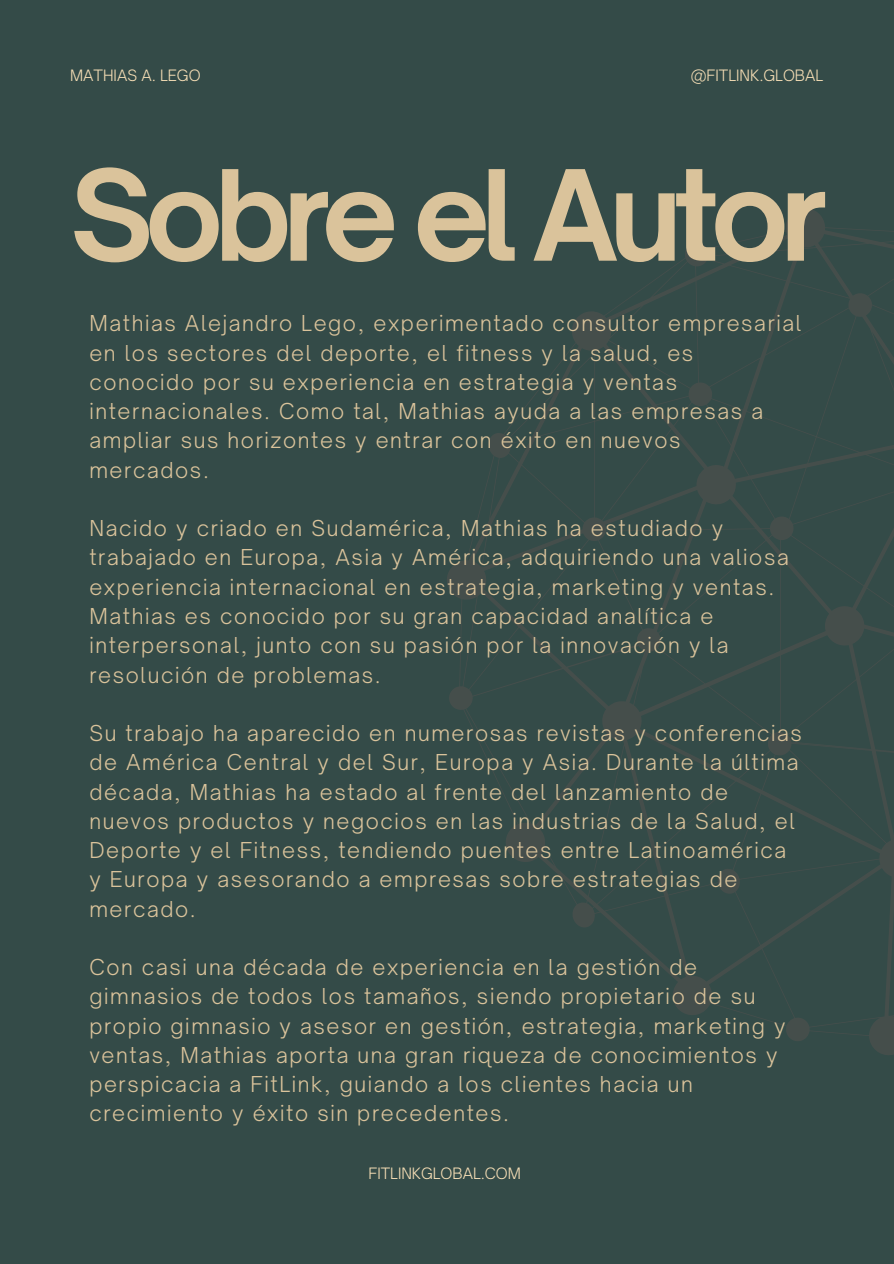
<style>
.page{position:relative;width:894px;height:1264px;background:#fff}
.page>*{position:absolute;margin:0;border:0;box-sizing:border-box;transform-origin:0 0}
.t1{font:700 120px "Open Sauce One";letter-spacing:-.07em;color:#dac39b}
.t2{font:300 21px/29.2px "Open Sauce One";letter-spacing:.075em;color:#dac39b}
.t3{font:300 15px "Open Sauce One";color:#f7dfb6}
</style>
<div class="page">
<div style="left:0;top:0;width:893px;height:1263px;background:#344b48"></div>
<svg style="left:447px;top:208px;width:446px;height:847px"></svg>
<h2 class="t3" style="left:70px;top:66px;width:132px">MATHIAS A. LEGO</h2>
<h2 class="t3" style="left:690px;top:66px;width:134px">@FITLINK.GLOBAL</h2>
<h2 class="t1" style="left:70px;top:141px;width:758px">Sobre el Autor</h2>
<p class="t2" style="left:89px;top:309px;width:713px">Mathias Alejandro Lego, experimentado consultor empresarial en los sectores del deporte, el fitness y la salud, es conocido por su experiencia en estrategia y ventas internacionales. Como tal, Mathias ayuda a las empresas a ampliar sus horizontes y entrar con éxito en nuevos mercados.</p>
<p class="t2" style="left:89px;top:513px;width:700px">Nacido y criado en Sudamérica, Mathias ha estudiado y trabajado en Europa, Asia y América, adquiriendo una valiosa experiencia internacional en estrategia, marketing y ventas.<br>Mathias es conocido por su gran capacidad analítica e interpersonal, junto con su pasión por la innovación y la resolución de problemas.</p>
<h1 class="t2" style="left:89px;top:718px;width:714px">Su trabajo ha aparecido en numerosas revistas y conferencias de América Central y del Sur, Europa y Asia. Durante la última década, Mathias ha estado al frente del lanzamiento de nuevos productos y negocios en las industrias de la Salud, el Deporte y el Fitness, tendiendo puentes entre Latinoamérica y Europa y asesorando a empresas sobre estrategias de mercado.</h1>
<p class="t2" style="left:89px;top:952px;width:697px">Con casi una década de experiencia en la gestión de gimnasios de todos los tamaños, siendo propietario de su propio gimnasio y asesor en gestión, estrategia, marketing y ventas, Mathias aporta una gran riqueza de conocimientos y perspicacia a FitLink, guiando a los clientes hacia un crecimiento y éxito sin precedentes.</p>
<h2 class="t3" style="left:368px;top:1163px;width:154px">FITLINKGLOBAL.COM</h2>
</div>
